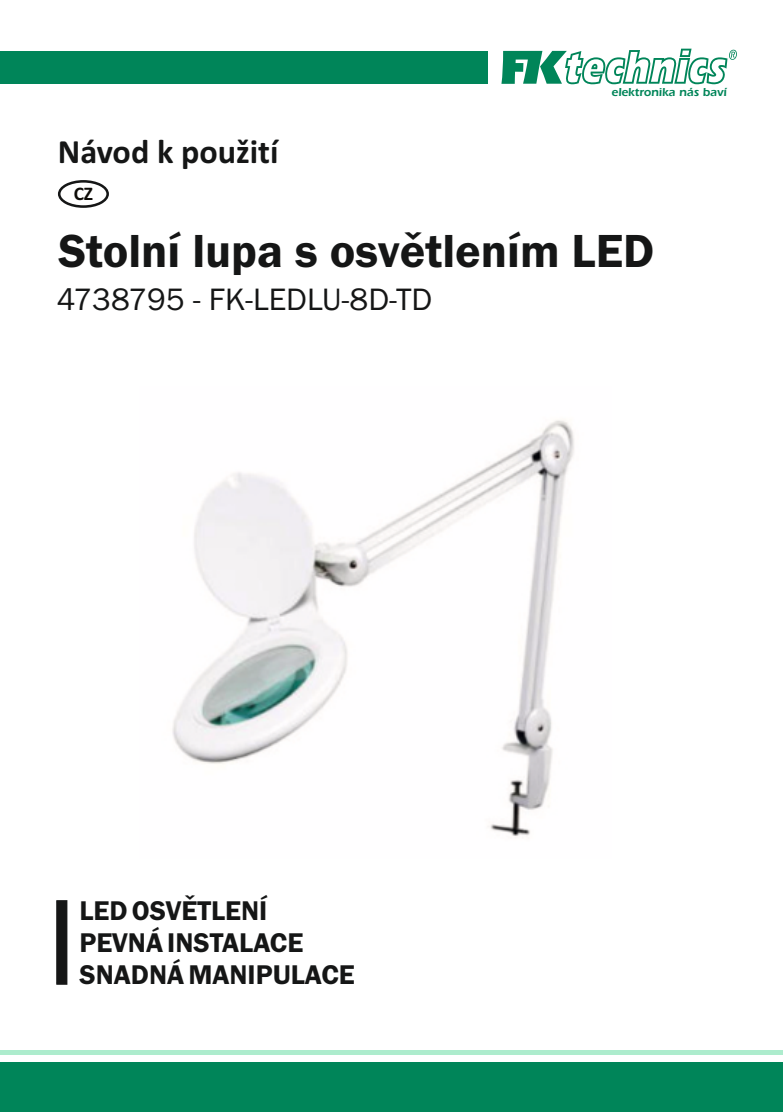
<style>
.page{position:relative;width:783px;height:1112px;background:#fff}
.page>*{position:absolute;margin:0;border:0;box-sizing:border-box;transform-origin:0 0}
.t1{font:600 48px "Franklin Gothic";color:#151616}
.t2{font:700 34px "Calibri";color:#151616}
.t3{font:32px "Franklin Gothic";color:#151616}
.t4{font:600 28px "Franklin Gothic";color:#151616}
.t5{font:700 19.2px "Calibri";color:#0d0b07}
.t6{font:900 12px "Erie";color:#008559}
</style>
<div class="page">
<svg style="left:58px;top:180px;width:51px;height:28px"></svg>
<svg style="left:56px;top:900px;width:12px;height:85px"></svg>
<img style="left:172px;top:420px;width:402px;height:417px">
<div style="left:0;top:1062px;width:782px;height:49px;background:#008559"></div>
<div style="left:0;top:1050px;width:782px;height:5px;background:#adeccd"></div>
<div style="left:728px;top:50px;width:8px;height:10px;background:#42a483;border-radius:50%"></div>
<svg style="left:729px;top:50px;width:7px;height:9px"></svg>
<svg style="left:501px;top:49px;width:233px;height:35px"></svg>
<div style="left:0;top:51px;width:488px;height:33px;background:#008559"></div>
<p class="t2" style="left:58px;top:138px;width:222px">Návod k použití</p>
<p class="t5" style="left:74px;top:186px;width:21px">CZ</p>
<p class="t6" style="left:611px;top:87px;width:117px">elektronika nás baví</p>
<h1 class="t1" style="left:58px;top:233px;width:597px">Stolní lupa s osvětlením LED</h1>
<p class="t3" style="left:57px;top:288px;width:377px">4738795 - FK-LEDLU-8D-TD</p>
<p class="t4" style="left:79px;top:900px;width:189px">LED OSVĚTLENÍ</p>
<p class="t4" style="left:79px;top:963px;width:277px">SNADNÁ MANIPULACE</p>
<p class="t4" style="left:79px;top:932px;width:225px">PEVNÁ INSTALACE</p>
</div>
